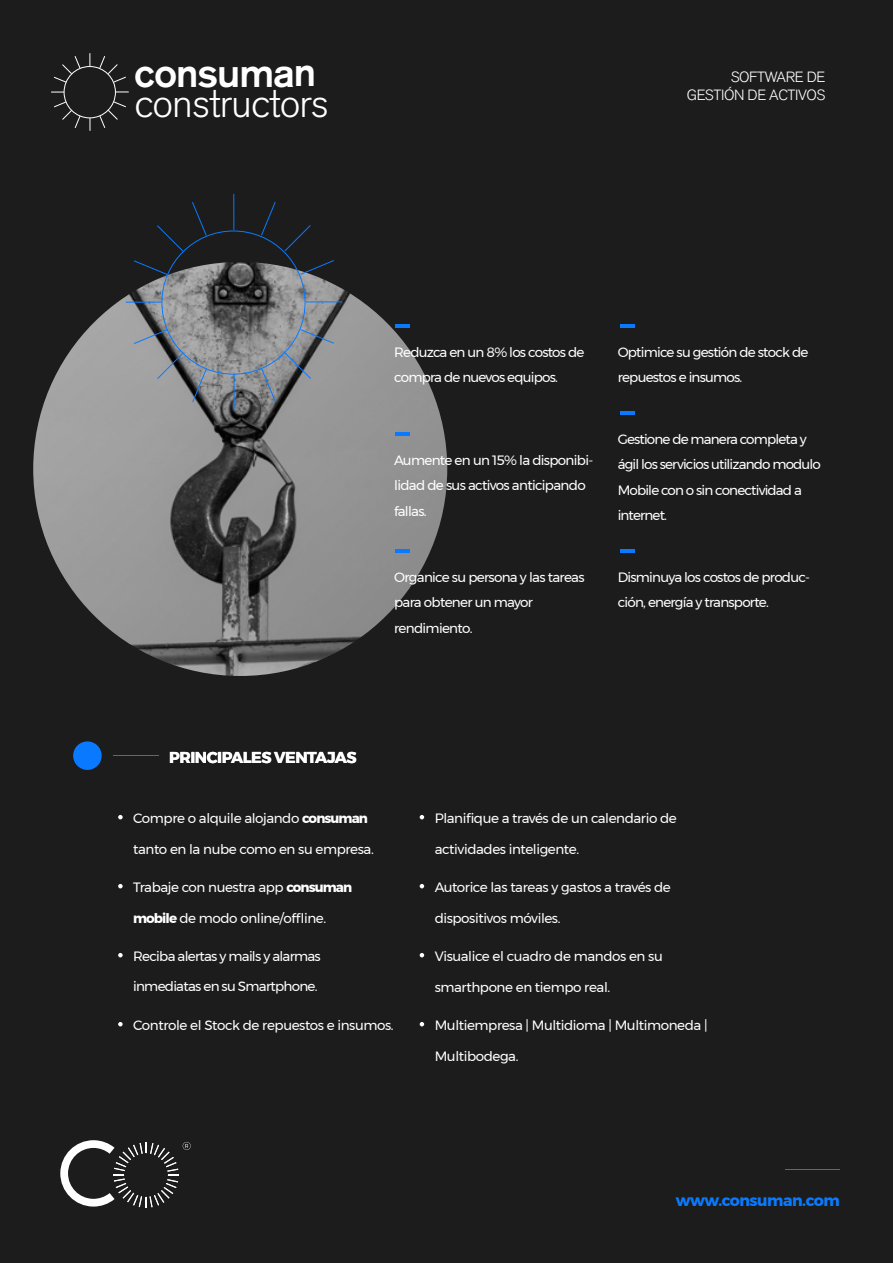
<style>
.page{position:relative;width:893px;height:1263px;background:#1c1c1c}
.page>*{position:absolute;margin:0;border:0;box-sizing:border-box;transform-origin:0 0}
.t1{font:39.75px "Akzidenz Grotesk BQ Light Os F";letter-spacing:-.025em;color:#fff}
.t2{font:500 39.75px "Akzidenz Grotesk BQ";letter-spacing:-.025em;color:#fff}
.t3{font:700 15.75px "Montserrat";letter-spacing:-.03em;color:#fff}
.t4{font:700 15.75px "Montserrat";letter-spacing:-.03em;color:#097aff}
.t5{font:300 14.7px/18px "Akzidenz Grotesk BQ";letter-spacing:-.025em;color:#fff;text-align:right}
.t6{font:13.5px/25.5px "Montserrat";letter-spacing:-.05em;color:#fff}
.t7{font:13.5px "Montserrat";letter-spacing:-.03em;color:#fff}
.s1{font-weight:700}
</style>
<div class="page">
<svg style="left:60px;top:1140px;width:131px;height:68px"></svg>
<hr style="left:114px;top:755px;width:45px;height:1px;background:#097aff">
<div style="left:73px;top:741px;width:29px;height:29px;background:#097aff;border-radius:50%"></div>
<svg style="left:33px;top:262px;width:415px;height:414px;background:#858585"></svg>
<hr style="left:786px;top:1169px;width:54px;height:1px;background:#097aff">
<svg style="left:118px;top:815px;width:5px;height:4px"></svg>
<svg style="left:118px;top:884px;width:5px;height:4px"></svg>
<svg style="left:118px;top:953px;width:5px;height:4px"></svg>
<svg style="left:118px;top:1022px;width:5px;height:4px"></svg>
<svg style="left:420px;top:815px;width:4px;height:4px"></svg>
<svg style="left:420px;top:884px;width:4px;height:4px"></svg>
<svg style="left:420px;top:953px;width:4px;height:4px"></svg>
<svg style="left:420px;top:1022px;width:4px;height:4px"></svg>
<hr style="left:233px;top:194px;width:1px;height:36px;background:#097aff">
<hr style="left:234px;top:374px;width:1px;height:36px;background:#097aff">
<svg style="left:133px;top:260px;width:35px;height:15px"></svg>
<svg style="left:300px;top:329px;width:35px;height:15px"></svg>
<hr style="left:306px;top:301px;width:36px;height:1px;background:#097aff">
<hr style="left:126px;top:302px;width:36px;height:1px;background:#097aff">
<svg style="left:157px;top:225px;width:27px;height:27px"></svg>
<svg style="left:284px;top:352px;width:28px;height:27px"></svg>
<svg style="left:284px;top:225px;width:27px;height:27px"></svg>
<svg style="left:156px;top:352px;width:28px;height:28px"></svg>
<svg style="left:261px;top:368px;width:15px;height:35px"></svg>
<svg style="left:192px;top:202px;width:15px;height:34px"></svg>
<svg style="left:192px;top:368px;width:15px;height:35px"></svg>
<svg style="left:260px;top:202px;width:16px;height:34px"></svg>
<svg style="left:300px;top:260px;width:34px;height:15px"></svg>
<svg style="left:133px;top:329px;width:35px;height:16px"></svg>
<svg style="left:90px;top:53px;width:1px;height:13px"></svg>
<svg style="left:90px;top:118px;width:1px;height:13px"></svg>
<svg style="left:116px;top:92px;width:13px;height:1px"></svg>
<svg style="left:51px;top:92px;width:13px;height:1px"></svg>
<svg style="left:99px;top:101px;width:27px;height:27px"></svg>
<svg style="left:54px;top:56px;width:27px;height:27px"></svg>
<svg style="left:99px;top:56px;width:27px;height:27px"></svg>
<svg style="left:54px;top:101px;width:27px;height:27px"></svg>
<div style="left:64px;top:66px;width:52px;height:52px;border:1px solid #fff;border-radius:50%"></div>
<hr style="left:395px;top:324px;width:14px;height:3px;background:#097aff">
<hr style="left:395px;top:432px;width:14px;height:3px;background:#097aff">
<hr style="left:395px;top:549px;width:14px;height:3px;background:#097aff">
<hr style="left:620px;top:324px;width:14px;height:3px;background:#097aff">
<hr style="left:620px;top:411px;width:14px;height:3px;background:#097aff">
<hr style="left:620px;top:549px;width:14px;height:3px;background:#097aff">
<h1 class="t2" style="left:134px;top:48px;width:183px">consuman</h1>
<h1 class="t1" style="left:134px;top:81px;width:196px">constructors</h1>
<p class="t5" style="left:687px;top:68px;width:140px">SOFTWARE DE<br>GESTIÓN DE ACTIVOS</p>
<p class="t6" style="left:394px;top:339px;width:192px">Reduzca en un 8% los costos de compra de nuevos equipos.</p>
<p class="t6" style="left:394px;top:447px;width:201px">Aumente en un 15% la disponibi&shy;lidad de sus activos anticipando fallas.</p>
<p class="t6" style="left:394px;top:564px;width:192px">Organice su persona y las tareas para obtener un mayor rendimiento.</p>
<p class="t6" style="left:618px;top:339px;width:192px">Optimice su gestión de stock de repuestos e insumos.</p>
<p class="t6" style="left:618px;top:426px;width:205px">Gestione de manera completa y ágil los servicios utilizando modulo<br>Mobile con o sin conectividad a internet.</p>
<p class="t6" style="left:618px;top:564px;width:194px">Disminuya los costos de produc&shy;ción, energía y transporte.</p>
<p class="t3" style="left:169px;top:744px;width:189px">PRINCIPALES VENTAJAS</p>
<p class="t7" style="left:133px;top:807px;width:236px">Compre o alquile alojando <span class="s1">consuman</span></p>
<p class="t7" style="left:133px;top:839px;width:242px">tanto en la nube como en su empresa.</p>
<p class="t7" style="left:133px;top:876px;width:221px">Trabaje con nuestra app <span class="s1">consuman</span></p>
<p class="t7" style="left:133px;top:908px;width:194px"><span class="s1">mobile</span> de modo online/offline.</p>
<p class="t6" style="left:133px;top:943px;width:189px">Reciba alertas y mails y alarmas</p>
<p class="t6" style="left:133px;top:973px;width:186px">inmediatas en su Smartphone.</p>
<p class="t7" style="left:133px;top:1014px;width:262px">Controle el Stock de repuestos e insumos.</p>
<p class="t7" style="left:435px;top:807px;width:244px">Planifique a través de un calendario de</p>
<p class="t7" style="left:435px;top:839px;width:146px">actividades inteligente.</p>
<p class="t7" style="left:435px;top:876px;width:238px">Autorice las tareas y gastos a través de</p>
<p class="t7" style="left:435px;top:908px;width:127px">dispositivos móviles.</p>
<p class="t7" style="left:435px;top:945px;width:230px">Visualice el cuadro de mandos en su</p>
<p class="t7" style="left:435px;top:977px;width:177px">smarthpone en tiempo real.</p>
<p class="t7" style="left:435px;top:1014px;width:274px">Multiempresa | Multidioma | Multimoneda |</p>
<p class="t7" style="left:435px;top:1046px;width:85px">Multibodega.</p>
<p class="t4" style="left:676px;top:1188px;width:165px">www.consuman.com</p>
</div>
